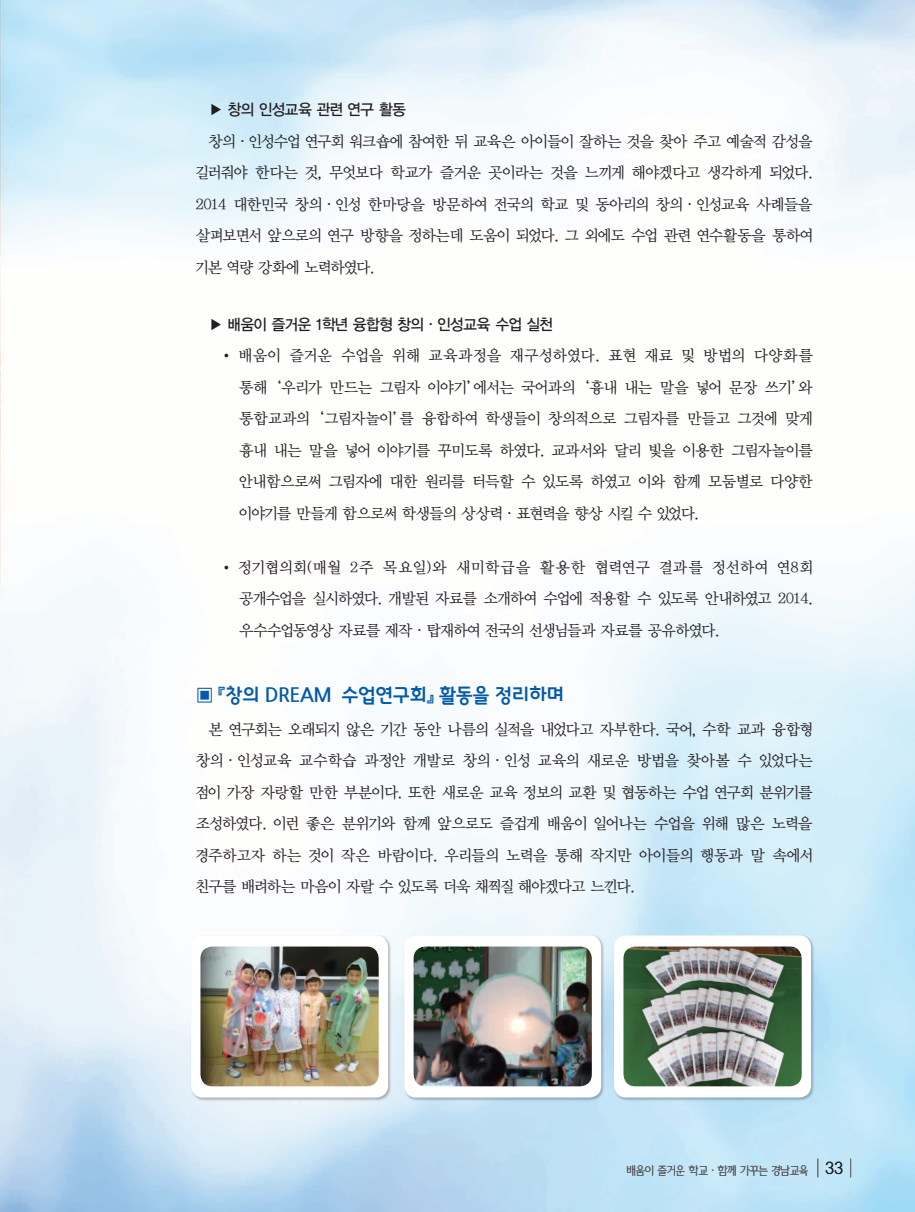
<style>
.page{position:relative;width:915px;height:1212px;background:#fff}
.page>*{position:absolute;margin:0;border:0;box-sizing:border-box;transform-origin:0 0}
.t1{font:19.5px "Inter GTOTFB";letter-spacing:-.03em;color:#015aaa}
.t2{font:15px/31.5px "Korean MJ B";letter-spacing:-.04em;color:#231f20;text-align:justify}
.t3{font:15px "Korean GD B";letter-spacing:-.04em;color:#231f20}
.t4{font:11.25px "Korean HAN L";letter-spacing:-.04em;color:#57585a;scale:.9 1}
.s1{font-family:"Nanum Gothic";font-weight:700}
.s2{font-size:15.75px;color:#231f20}
</style>
<div class="page">
<svg style="left:849px;top:1158px;width:1px;height:19px"></svg>
<svg style="left:817px;top:1158px;width:1px;height:19px"></svg>
<div style="left:190px;top:934px;width:202px;height:167px;background:#231f20;opacity:.3"></div>
<div style="left:191px;top:935px;width:197px;height:162px;background:#fff;border-radius:12px"></div>
<img style="left:200px;top:946px;width:178px;height:140px">
<div style="left:613px;top:934px;width:201px;height:167px;background:#231f20;opacity:.3"></div>
<div style="left:614px;top:935px;width:196px;height:162px;background:#fff;border-radius:12px"></div>
<img style="left:623px;top:946px;width:178px;height:140px">
<div style="left:403px;top:934px;width:201px;height:167px;background:#231f20;opacity:.3"></div>
<div style="left:404px;top:935px;width:197px;height:162px;background:#fff;border-radius:12px"></div>
<img style="left:413px;top:946px;width:178px;height:140px">
<p class="t3" style="left:208px;top:101px;width:199px">▶ 창의 인성교육 관련 연구 활동</p>
<p class="t2" style="left:196px;top:126px;width:618px;text-indent:13px">창의·인성수업 연구회 워크숍에 참여한 뒤 교육은 아이들이 잘하는 것을 찾아 주고 예술적 감성을 길러줘야 한다는 것, 무엇보다 학교가 즐거운 곳이라는 것을 느끼게 해야겠다고 생각하게 되었다.<br>2014 대한민국 창의·인성 한마당을 방문하여 전국의 학교 및 동아리의 창의·인성교육 사례들을 살펴보면서 앞으로의 연구 방향을 정하는데 도움이 되었다. 그 외에도 수업 관련 연수활동을 통하여 기본 역량 강화에 노력하였다.</p>
<p class="t3" style="left:208px;top:316px;width:346px">▶ 배움이 즐거운 1학년 융합형 창의·인성교육 수업 실천</p>
<p class="t2" style="left:239px;top:340px;width:575px;text-indent:-20px">• 배움이 즐거운 수업을 위해 교육과정을 재구성하였다. 표현 재료 및 방법의 다양화를 통해 ‘우리가 만드는 그림자 이야기’에서는 국어과의 ‘흉내 내는 말을 넣어 문장 쓰기’와 통합교과의 ‘그림자놀이’를 융합하여 학생들이 창의적으로 그림자를 만들고 그것에 맞게 흉내 내는 말을 넣어 이야기를 꾸미도록 하였다. 교과서와 달리 빛을 이용한 그림자놀이를 안내함으로써 그림자에 대한 원리를 터득할 수 있도록 하였고 이와 함께 모둠별로 다양한 이야기를 만들게 함으로써 학생들의 상상력·표현력을 향상 시킬 수 있었다.</p>
<p class="t2" style="left:239px;top:552px;width:575px;text-indent:-20px">• 정기협의회(매월 2주 목요일)와 새미학급을 활용한 협력연구 결과를 정선하여 연8회 공개수업을 실시하였다. 개발된 자료를 소개하여 수업에 적용할 수 있도록 안내하였고 2014. 우수수업동영상 자료를 제작·탑재하여 전국의 선생님들과 자료를 공유하였다.</p>
<h1 class="t1" style="left:196px;top:686px;width:370px">▣ 『창의 <span class="s1">DREAM</span> 수업연구회』 활동을 정리하며</h1>
<p class="t2" style="left:196px;top:714px;width:618px;text-indent:13px">본 연구회는 오래되지 않은 기간 동안 나름의 실적을 내었다고 자부한다. 국어, 수학 교과 융합형 창의·인성교육 교수학습 과정안 개발로 창의·인성 교육의 새로운 방법을 찾아볼 수 있었다는 점이 가장 자랑할 만한 부분이다. 또한 새로운 교육 정보의 교환 및 협동하는 수업 연구회 분위기를 조성하였다. 이런 좋은 분위기와 함께 앞으로도 즐겁게 배움이 일어나는 수업을 위해 많은 노력을 경주하고자 하는 것이 작은 바람이다. 우리들의 노력을 통해 작지만 아이들의 행동과 말 속에서 친구를 배려하는 마음이 자랄 수 있도록 더욱 채찍질 해야겠다고 느낀다.</p>
<p class="t4" style="left:626px;top:1165px;width:242px">배움이 즐거운 학교·함께 가꾸는 경남교육 <span class="s2">33</span></p>
</div>
